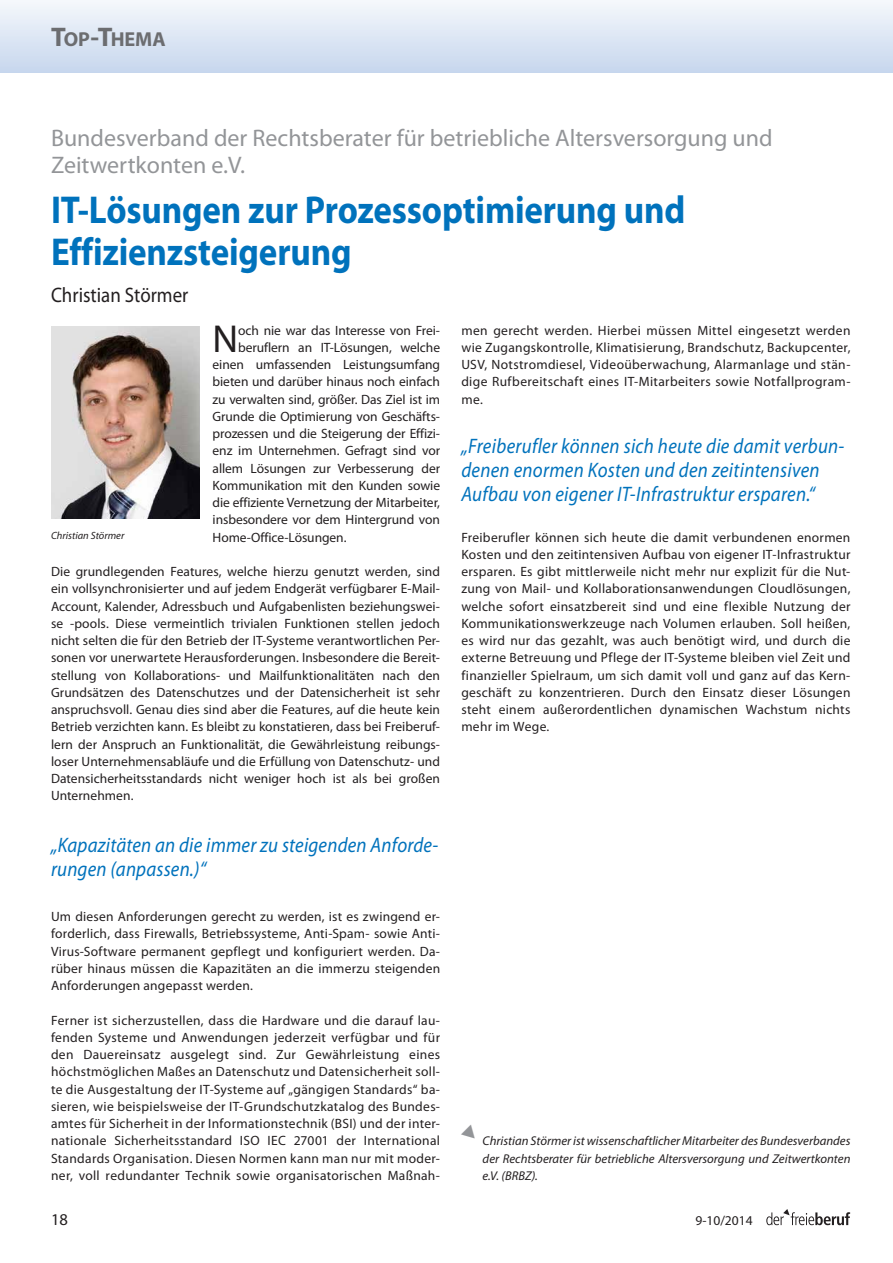
<style>
.page{position:relative;width:893px;height:1263px;background:#fff}
.page>*{position:absolute;margin:0;border:0;box-sizing:border-box;transform-origin:0 0}
.t1{font:39.15px "Myriad Pro";color:#231f20}
.t2{font:700 39px/42px "Myriad Pro";letter-spacing:-.005em;color:#0072bc;scale:.9 1}
.t3{font:24px/27px "Myriad Pro";color:#939598}
.t4{font:italic 21px/24px "Myriad Pro";letter-spacing:.015em;color:#0072bc;scale:.9 1}
.t5{font:21px "Myriad Pro";color:#231f20;scale:.9 1}
.t6{font:700 20.25px "Myriad Pro";color:#6c6d70}
.t7{font:16.5px "Myriad Pro";color:#231f20}
.t8{font:13.5px/17.2px "Myriad Pro";letter-spacing:-.005em;color:#231f20;text-align:justify}
.t9{font:italic 12.75px/17.2px "Myriad Pro";color:#231f20;text-align:justify}
.t10{font:italic 10.5px "Myriad Pro";color:#231f20}
.s1{font-size:27px}
</style>
<div class="page">
<div style="left:0;top:0;width:893px;height:72px;background:linear-gradient(to bottom,#f5f8fc,#c8d7ee)"></div>
<svg style="left:766px;top:1209px;width:84px;height:16px"></svg>
<img style="left:51px;top:327px;width:149px;height:191px">
<h3 class="t6" style="left:51px;top:26px;width:116px"><span class="s1">T</span>OP<span class="s1">-T</span>HEMA</h3>
<h3 class="t3" style="left:51px;top:124px;width:723px">Bundesverband der Rechtsberater für betriebliche Altersversorgung und<br>Zeitwertkonten e.V.</h3>
<h2 class="t2" style="left:51px;top:188px;width:706px">IT-Lösungen zur Prozessoptimierung und<br>Effizienzsteigerung</h2>
<h3 class="t5" style="left:51px;top:282px;width:154px">Christian Störmer</h3>
<h1 class="t1" style="left:213px;top:315px;width:27px">N</h1>
<p class="t8" style="left:238px;top:321px;width:203px">och nie war das Interesse von Frei-</p>
<p class="t8" style="left:461px;top:321px;width:391px">men gerecht werden. Hierbei müssen Mittel eingesetzt werden wie Zugangskontrolle, Klimatisierung, Brandschutz, Backupcenter, USV, Notstromdiesel, Videoüberwachung, Alarmanlage und stän&shy;dige Rufbereitschaft eines IT-Mitarbeiters sowie Notfallprogram&shy;me.</p>
<h3 class="t4" style="left:461px;top:434px;width:427px">„Freiberufler können sich heute die damit verbun&shy;denen enormen Kosten und den zeitintensiven<br>Aufbau von eigener IT-Infrastruktur ersparen.“</h3>
<p class="t8" style="left:461px;top:528px;width:391px">Freiberufler können sich heute die damit verbundenen enormen Kosten und den zeitintensiven Aufbau von eigener IT-Infrastruktur ersparen. Es gibt mittlerweile nicht mehr nur explizit für die Nut&shy;zung von Mail- und Kollaborationsanwendungen Cloudlösungen, welche sofort einsatzbereit sind und eine flexible Nutzung der Kommunikationswerkzeuge nach Volumen erlauben. Soll heißen, es wird nur das gezahlt, was auch benötigt wird, und durch die externe Betreuung und Pflege der IT-Systeme bleiben viel Zeit und finanzieller Spielraum, um sich damit voll und ganz auf das Kern&shy;geschäft zu konzentrieren. Durch den Einsatz dieser Lösungen steht einem außerordentlichen dynamischen Wachstum nichts mehr im Wege.</p>
<p class="t8" style="left:238px;top:338px;width:203px">beruflern an IT-Lösungen, welche</p>
<p class="t8" style="left:213px;top:356px;width:229px">einen umfassenden Leistungsumfang</p>
<p class="t8" style="left:213px;top:373px;width:229px">bieten und darüber hinaus noch einfach</p>
<p class="t8" style="left:213px;top:390px;width:229px">zu verwalten sind, größer. Das Ziel ist im</p>
<p class="t8" style="left:213px;top:407px;width:229px">Grunde die Optimierung von Geschäfts-</p>
<p class="t8" style="left:213px;top:425px;width:229px">prozessen und die Steigerung der Effizi-</p>
<p class="t8" style="left:213px;top:442px;width:229px">enz im Unternehmen. Gefragt sind vor</p>
<p class="t8" style="left:213px;top:459px;width:229px">allem Lösungen zur Verbesserung der</p>
<p class="t8" style="left:213px;top:476px;width:229px">Kommunikation mit den Kunden sowie</p>
<p class="t8" style="left:213px;top:494px;width:229px">die effiziente Vernetzung der Mitarbeiter,</p>
<p class="t8" style="left:213px;top:511px;width:229px">insbesondere vor dem Hintergrund von</p>
<p class="t8" style="left:213px;top:528px;width:135px">Home-Office-Lösungen.</p>
<p class="t8" style="left:51px;top:563px;width:391px">Die grundlegenden Features, welche hierzu genutzt werden, sind ein vollsynchronisierter und auf jedem Endgerät verfügbarer E-Mail-Account, Kalender, Adressbuch und Aufgabenlisten beziehungswei&shy;se -pools. Diese vermeintlich trivialen Funktionen stellen jedoch nicht selten die für den Betrieb der IT-Systeme verantwortlichen Per&shy;sonen vor unerwartete Herausforderungen. Insbesondere die Bereit&shy;stellung von Kollaborations- und Mailfunktionalitäten nach den Grundsätzen des Datenschutzes und der Datensicherheit ist sehr anspruchsvoll. Genau dies sind aber die Features, auf die heute kein Betrieb verzichten kann. Es bleibt zu konstatieren, dass bei Freiberuf&shy;lern der Anspruch an Funktionalität, die Gewährleistung reibungs&shy;loser Unternehmensabläufe und die Erfüllung von Datenschutz- und Datensicherheitsstandards nicht weniger hoch ist als bei großen Unternehmen.</p>
<h3 class="t4" style="left:51px;top:833px;width:432px">„Kapazitäten an die immer zu steigenden Anforde&shy;rungen (anpassen.)“</h3>
<p class="t8" style="left:51px;top:908px;width:391px">Um diesen Anforderungen gerecht zu werden, ist es zwingend er&shy;forderlich, dass Firewalls, Betriebssysteme, Anti-Spam- sowie Anti-Virus-Software permanent gepflegt und konfiguriert werden. Da&shy;rüber hinaus müssen die Kapazitäten an die immerzu steigenden Anforderungen angepasst werden.</p>
<p class="t8" style="left:51px;top:1011px;width:391px">Ferner ist sicherzustellen, dass die Hardware und die darauf lau&shy;fenden Systeme und Anwendungen jederzeit verfügbar und für den Dauereinsatz ausgelegt sind. Zur Gewährleistung eines höchstmöglichen Maßes an Datenschutz und Datensicherheit soll&shy;te die Ausgestaltung der IT-Systeme auf „gängigen Standards“ ba&shy;sieren, wie beispielsweise der IT-Grundschutzkatalog des Bundes&shy;amtes für Sicherheit in der Informationstechnik (BSI) und der inter&shy;nationale Sicherheitsstandard ISO IEC 27001 der International Standards Organisation. Diesen Normen kann man nur mit moder&shy;ner, voll redundanter Technik sowie organisatorischen Maßnah-</p>
<p class="t10" style="left:51px;top:529px;width:75px">Christian Störmer</p>
<p class="t9" style="left:483px;top:1132px;width:369px">Christian Störmer ist wissenschaftlicher Mitarbeiter des Bundesverbandes der Rechtsberater für betriebliche Altersversorgung und Zeitwertkonten e.V. (BRBZ).</p>
<p class="t7" style="left:51px;top:1209px;width:18px">18</p>
<p class="t8" style="left:695px;top:1212px;width:59px">9-10/2014</p>
</div>
